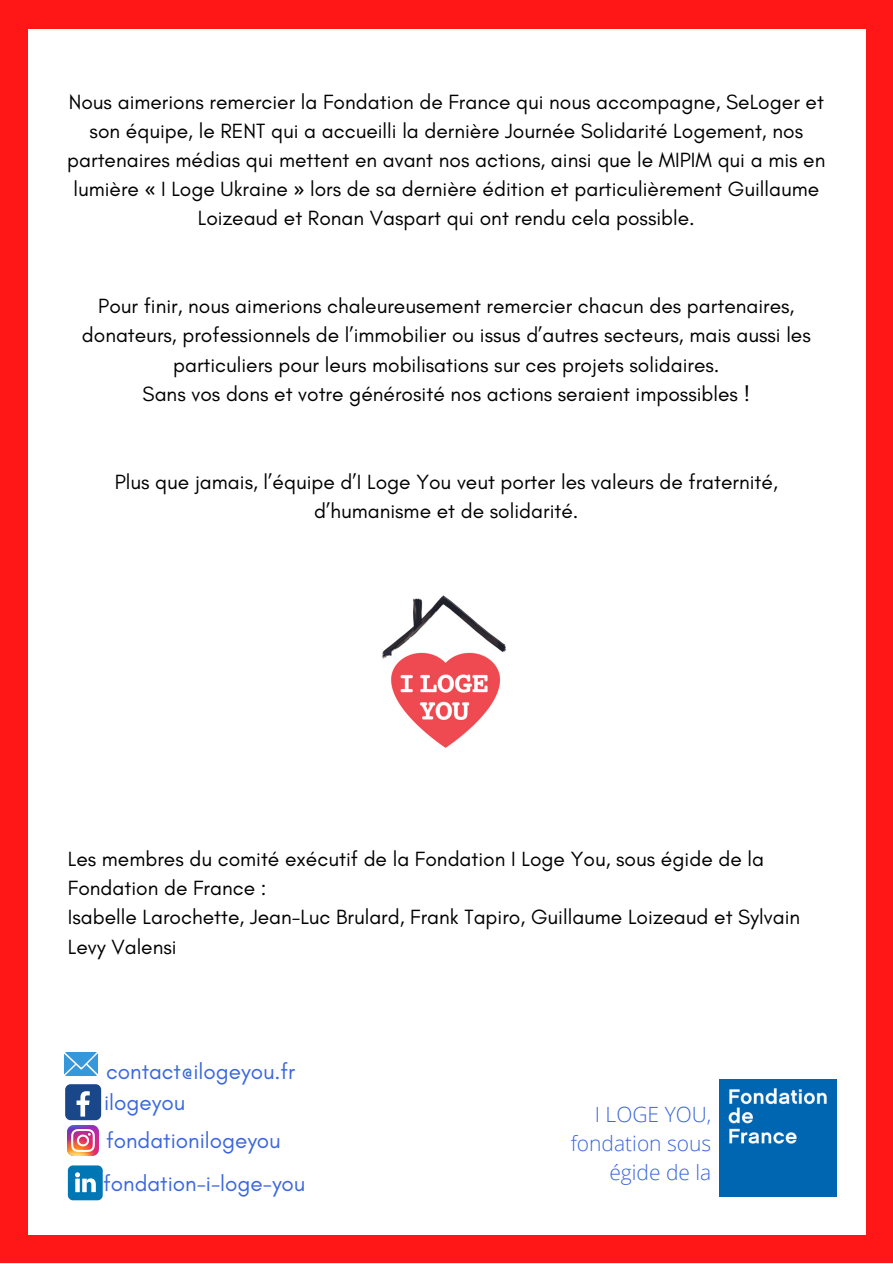
<style>
.page{position:relative;width:893px;height:1264px;background:#fff}
.page>*{position:absolute;margin:0;border:0;box-sizing:border-box;transform-origin:0 0}
.t1{font:22.5px/38.2px "Glacial Indifference";color:#3a67dd}
.t2{font:21px/29.2px "Glacial Indifference";color:#000;text-align:center}
.t3{font:300 21px/29.2px "Open Sans";color:#3a67dd;text-align:right}
.s1{font-family:"Noto Sans"}
</style>
<div class="page">
<div style="left:0;top:0;width:892px;height:1262px;background:#ff1616"></div>
<div style="left:28px;top:29px;width:836px;height:1205px;background:#fff"></div>
<div style="left:65px;top:1084px;width:36px;height:36px;background:#1a4789;border-radius:5px"></div>
<svg style="left:77px;top:1091px;width:13px;height:25px"></svg>
<img style="left:68px;top:1125px;width:30px;height:30px">
<svg style="left:68px;top:1165px;width:35px;height:35px"></svg>
<img style="left:719px;top:1079px;width:117px;height:117px">
<img style="left:64px;top:1052px;width:34px;height:23px">
<img style="left:335px;top:571px;width:222px;height:222px;border-radius:50%">
<p class="t2" style="left:67px;top:87px;width:759px">Nous aimerions remercier la Fondation de France qui nous accompagne, SeLoger et son équipe, le RENT qui a accueilli la dernière Journée Solidarité Logement, nos partenaires médias qui mettent en avant nos actions, ainsi que le MIPIM qui a mis en lumière <span class="s1">«</span> I Loge Ukraine <span class="s1">»</span> lors de sa dernière édition et particulièrement Guillaume Loizeaud et Ronan Vaspart qui ont rendu cela possible.</p>
<p class="t2" style="left:82px;top:291px;width:730px">Pour finir, nous aimerions chaleureusement remercier chacun des partenaires, donateurs, professionnels de l’immobilier ou issus d’autres secteurs, mais aussi les particuliers pour leurs mobilisations sur ces projets solidaires.<br>Sans vos dons et votre générosité nos actions seraient impossibles !</p>
<p class="t2" style="left:115px;top:466px;width:664px">Plus que jamais, l’équipe d’I Loge You veut porter les valeurs de fraternité, d’humanisme et de solidarité.</p>
<p class="t2" style="left:68px;top:843px;width:733px;text-align:left">Les membres du comité exécutif de la Fondation I Loge You, sous égide de la Fondation de France :<br>Isabelle Larochette, Jean-Luc Brulard, Frank Tapiro, Guillaume Loizeaud et Sylvain Levy Valensi</p>
<p class="t1" style="left:106px;top:1051px;width:190px">contact@ilogeyou.fr</p>
<p class="t1" style="left:104px;top:1083px;width:178px">ilogeyou fondationilogeyou</p>
<p class="t1" style="left:103px;top:1163px;width:204px">fondation-i-loge-you</p>
<p class="t3" style="left:570px;top:1098px;width:142px">I LOGE YOU, fondation sous égide de la</p>
</div>
